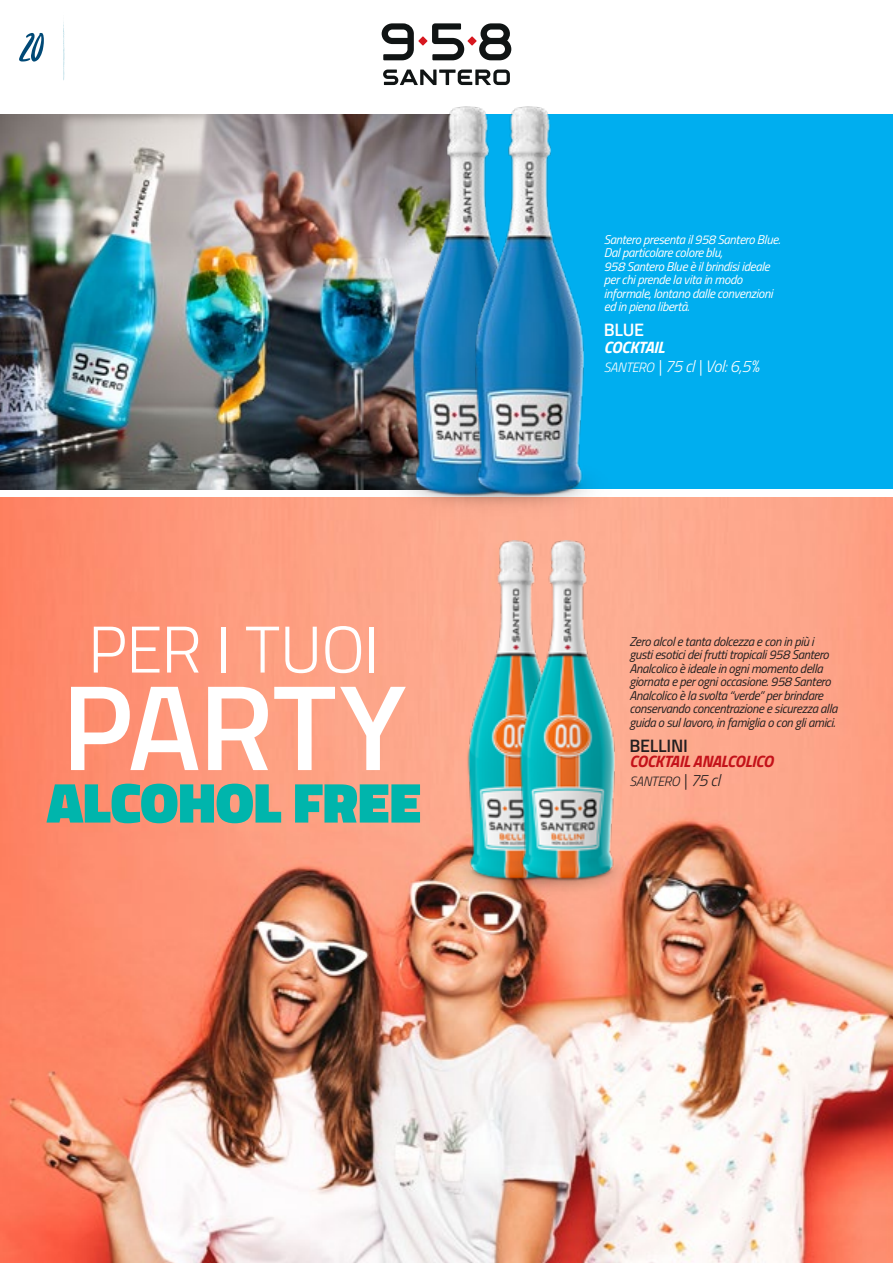
<style>
.page{position:relative;width:893px;height:1263px;background:#fff}
.page>*{position:absolute;margin:0;border:0;box-sizing:border-box;transform-origin:0 0}
.t1{font:600 121.5px "Titillium Web";letter-spacing:-.015em;color:#fff}
.t2{font:300 66px "Titillium Web";letter-spacing:-.015em;color:#fff}
.t3{font:60px "Cheddar Jack";color:#004976}
.t4{font:900 57px "Titillium Web";color:#00b5ac}
.t5{font:600 18px "Titillium Web";letter-spacing:-.015em;color:#231f20}
.t6{font:600 18px "Titillium Web";color:#fff}
.t7{font:italic 300 16.5px/19.2px "Titillium Web";letter-spacing:-.04em;color:#fff}
.t8{font:italic 700 16.5px "Titillium Web";letter-spacing:-.02em;color:#c4121a}
.t9{font:italic 300 13.5px "Titillium Web";letter-spacing:-.02em;color:#231f20}
.t10{font:italic 12.75px/13.5px "Titillium Web";letter-spacing:-.025em;color:#231f20}
.t11{font:italic 12.75px/13.5px "Titillium Web";letter-spacing:-.025em;color:#fff}
.s1{font-weight:700}
.s2{font-size:13.5px}
.s3{font-size:16.5px}
</style>
<div class="page">
<svg style="left:63px;top:22px;width:2px;height:58px"></svg>
<img style="left:0;top:497px;width:893px;height:766px">
<img style="left:444px;top:540px;width:52px;height:364px">
<img style="left:496px;top:540px;width:133px;height:364px">
<svg style="left:383px;top:70px;width:127px;height:15px"></svg>
<svg style="left:382px;top:23px;width:129px;height:37px"></svg>
<div style="left:425px;top:115px;width:468px;height:374px;background:#00aeef"></div>
<img style="left:0;top:115px;width:386px;height:374px">
<img style="left:386px;top:114px;width:62px;height:409px">
<img style="left:448px;top:106px;width:164px;height:417px">
<h3 class="t3" style="left:19px;top:13px;width:28px">20</h3>
<h2 class="t2" style="left:88px;top:602px;width:293px">PER I TUOI</h2>
<h1 class="t1" style="left:61px;top:636px;width:346px">PARTY</h1>
<h3 class="t4" style="left:47px;top:761px;width:376px">ALCOHOL FREE</h3>
<p class="t11" style="left:604px;top:232px;width:178px">Santero presenta il 958 Santero Blue.<br>Dal particolare colore blu,<br>958 Santero Blue è il brindisi ideale per chi prende la vita in modo informale, lontano dalle convenzioni ed in piena libertà.</p>
<h3 class="t6" style="left:604px;top:316px;width:42px">BLUE</h3>
<p class="t7" style="left:604px;top:336px;width:157px"><span class="s1">COCKTAIL<br></span><span class="s2">SANTERO</span> | 75 cl | Vol: 6,5%</p>
<p class="t10" style="left:629px;top:634px;width:210px">Zero alcol e tanta dolcezza e con in più i gusti esotici dei frutti tropicali 958 Santero Analcolico è ideale in ogni momento della giornata e per ogni occasione. 958 Santero Analcolico è la svolta “verde” per brindare conservando concentrazione e sicurezza alla guida o sul lavoro, in famiglia o con gli amici.</p>
<h3 class="t5" style="left:629px;top:732px;width:60px">BELLINI</h3>
<p class="t8" style="left:629px;top:748px;width:145px">COCKTAIL ANALCOLICO</p>
<p class="t9" style="left:629px;top:771px;width:92px">SANTERO <span class="s3">| 75 cl</span></p>
</div>
